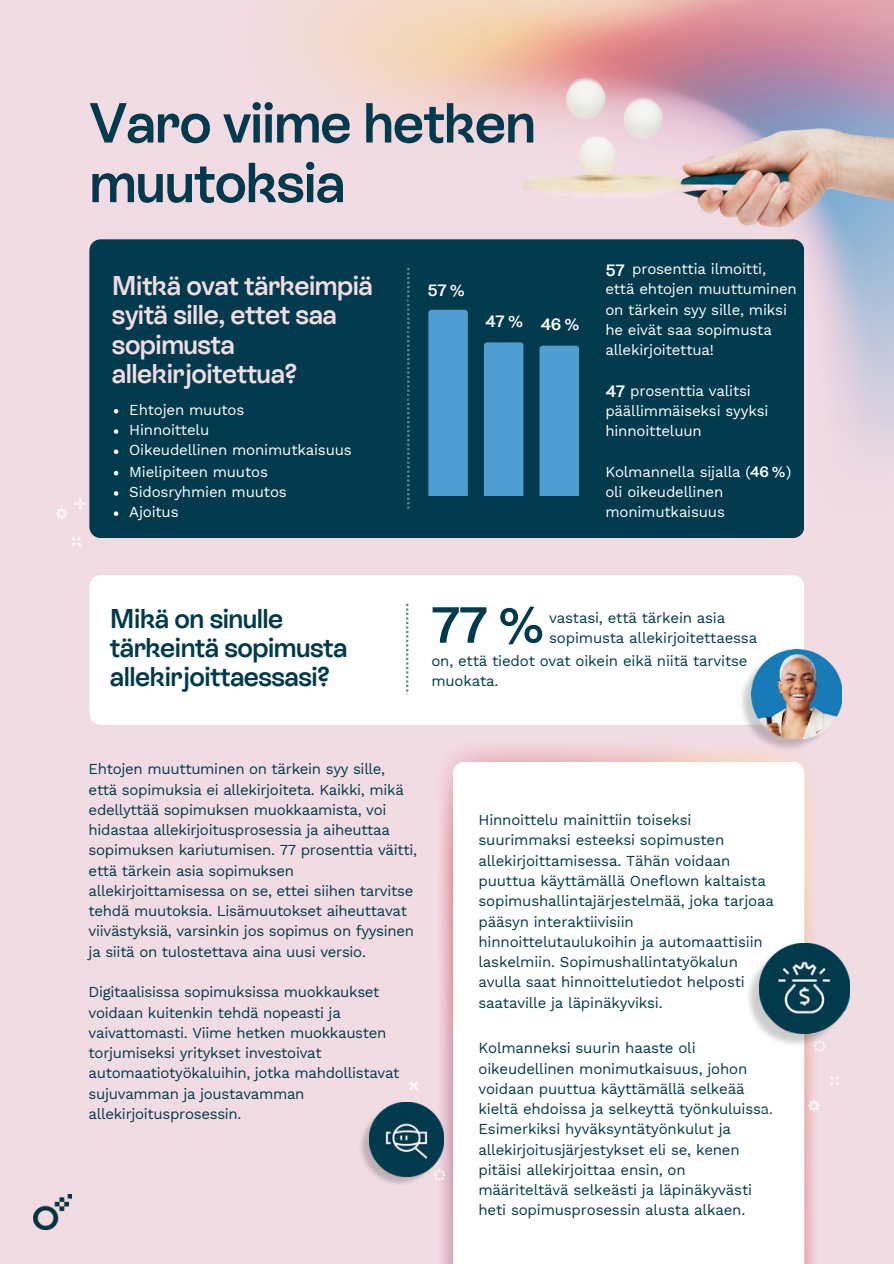
<style>
.page{position:relative;width:894px;height:1264px;background:#fff}
.page>*{position:absolute;margin:0;border:0;box-sizing:border-box;transform-origin:0 0}
.t1{font:600 56.25px/59.7px "ES Rebond Grotesque";letter-spacing:-.02em;color:#013a4c}
.t2{font:600 50.55px "ES Rebond Grotesque";color:#013a4c}
.t3{font:600 27px/29.2px "ES Rebond Grotesque";letter-spacing:-.02em;color:#f2dce4}
.t4{font:600 27px/29.2px "ES Rebond Grotesque";letter-spacing:-.02em;color:#013a4c}
.t5{font:600 16.35px "ES Rebond Grotesque";letter-spacing:-.02em;color:#fff}
.t6{font:15px/20.2px "Work Sans";letter-spacing:-.01em;color:#013a4c}
.t7{font:15px/20.2px "Work Sans";letter-spacing:-.01em;color:#fff}
.t8{font:600 14.85px "ES Rebond Grotesque";color:#fff}
.t9{font:10.05px "Work Sans";color:#013a4c}
.s1{color:#013a4c}
</style>
<div class="page">
<div style="left:0;top:0;width:893px;height:1263px;background:#f2dce4"></div>
<img style="left:34px;top:1194px;width:37px;height:35px">
<img style="left:440px;top:906px;width:374px;height:357px">
<div style="left:453px;top:906px;width:351px;height:357px;background:#fff"></div>
<img style="left:90px;top:0;width:803px;height:906px">
<div style="left:89px;top:239px;width:714px;height:299px;background:#013a4c;border-radius:11px"></div>
<div style="left:89px;top:575px;width:714px;height:149px;background:#fff;border-radius:11px"></div>
<svg style="left:407px;top:340px;width:2px;height:168px"></svg>
<svg style="left:406px;top:604px;width:2px;height:91px"></svg>
<img style="left:361px;top:1124px;width:30px;height:59px">
<img style="left:745px;top:949px;width:14px;height:84px">
<img style="left:759px;top:943px;width:90px;height:90px">
<img style="left:369px;top:1102px;width:74px;height:74px">
<hr style="left:428px;top:495px;width:151px;height:1px;background:#013a4c;opacity:.6">
<div style="left:428px;top:339px;width:39px;height:156px;background:#509dd1"></div>
<div style="left:484px;top:342px;width:39px;height:153px;background:#509dd1"></div>
<div style="left:539px;top:345px;width:40px;height:150px;background:#509dd1"></div>
<img style="left:317px;top:0;width:576px;height:339px">
<svg style="left:114px;top:471px;width:4px;height:4px"></svg>
<img style="left:56px;top:486px;width:92px;height:89px">
<svg style="left:114px;top:409px;width:4px;height:4px"></svg>
<svg style="left:114px;top:429px;width:4px;height:5px"></svg>
<svg style="left:114px;top:449px;width:4px;height:5px"></svg>
<img style="left:738px;top:675px;width:97px;height:76px">
<img style="left:751px;top:649px;width:90px;height:89px">
<img style="left:409px;top:1081px;width:9px;height:9px">
<img style="left:731px;top:1033px;width:108px;height:80px">
<img style="left:391px;top:1134px;width:62px;height:52px">
<h1 class="t1" style="left:89px;top:91px;width:448px">Varo viime hetken muutoksia</h1>
<h3 class="t3" style="left:112px;top:270px;width:262px">Mitkä ovat tärkeimpiä syitä sille, ettet saa sopimusta allekirjoitettua?</h3>
<p class="t7" style="left:129px;top:399px;width:224px">Ehtojen muutos<br>Hinnoittelu<br>Oikeudellinen monimutkaisuus</p>
<p class="t7" style="left:129px;top:460px;width:159px">Mielipiteen muutos<br>Sidosryhmien muutos<br>Ajoitus</p>
<p class="t9" style="left:407px;top:292px;width:14px">60</p>
<p class="t5" style="left:427px;top:279px;width:39px">57 %</p>
<p class="t9" style="left:408px;top:325px;width:14px">50</p>
<p class="t5" style="left:485px;top:311px;width:95px">47 % 46 %</p>
<p class="t9" style="left:408px;top:390px;width:14px">30</p>
<p class="t7" style="left:605px;top:258px;width:193px"><span class="s1">57</span> prosenttia ilmoitti, että ehtojen muuttuminen on tärkein syy sille, miksi he eivät saa sopimusta allekirjoitettua!</p>
<p class="t7" style="left:605px;top:379px;width:164px;text-indent:25px">prosenttia valitsi päällimmäiseksi syyksi hinnoitteluun</p>
<p class="t7" style="left:605px;top:460px;width:187px">Kolmannella sijalla (<span class="s1">46%</span> ) oli oikeudellinen monimutkaisuus</p>
<p class="t5" style="left:605px;top:259px;width:20px">57</p>
<p class="t5" style="left:605px;top:380px;width:21px">47</p>
<p class="t8" style="left:750px;top:462px;width:37px">46 %</p>
<h2 class="t2" style="left:431px;top:591px;width:115px">77 %</h2>
<p class="t6" style="left:431px;top:650px;width:317px">on, että tiedot ovat oikein eikä niitä tarvitse muokata.</p>
<h3 class="t4" style="left:110px;top:602px;width:239px">Mikä on sinulle tärkeintä sopimusta allekirjoittaessasi?</h3>
<p class="t6" style="left:549px;top:607px;width:209px">vastasi, että tärkein asia sopimusta allekirjoitettaessa</p>
<p class="t6" style="left:89px;top:758px;width:330px">Ehtojen muuttuminen on tärkein syy sille, että sopimuksia ei allekirjoiteta. Kaikki, mikä edellyttää sopimuksen muokkaamista, voi hidastaa allekirjoitusprosessia ja aiheuttaa sopimuksen kariutumisen. 77 prosenttia väitti, että tärkein asia sopimuksen allekirjoittamisessa on se, ettei siihen tarvitse tehdä muutoksia. Lisämuutokset aiheuttavat viivästyksiä, varsinkin jos sopimus on fyysinen ja siitä on tulostettava aina uusi versio.</p>
<p class="t6" style="left:89px;top:981px;width:312px">Digitaalisissa sopimuksissa muokkaukset voidaan kuitenkin tehdä nopeasti ja vaivattomasti. Viime hetken muokkausten torjumiseksi yritykset investoivat automaatiotyökaluihin, jotka mahdollistavat sujuvamman ja joustavamman allekirjoitusprosessin.</p>
<p class="t6" style="left:478px;top:809px;width:297px">Hinnoittelu mainittiin toiseksi suurimmaksi esteeksi sopimusten allekirjoittamisessa. Tähän voidaan puuttua käyttämällä Oneflown kaltaista sopimushallintajärjestelmää, joka tarjoaa pääsyn interaktiivisiin hinnoittelutaulukoihin ja automaattisiin laskelmiin. Sopimushallintatyökalun avulla saat hinnoittelutiedot helposti saataville ja läpinäkyviksi.</p>
<p class="t6" style="left:478px;top:1037px;width:296px">Kolmanneksi suurin haaste oli oikeudellinen monimutkaisuus, johon voidaan puuttua käyttämällä selkeää kieltä ehdoissa ja selkeyttä työnkuluissa.<br>Esimerkiksi hyväksyntätyönkulut ja allekirjoitusjärjestykset eli se, kenen pitäisi allekirjoittaa ensin, on määriteltävä selkeästi ja läpinäkyvästi heti sopimusprosessin alusta alkaen.</p>
</div>
